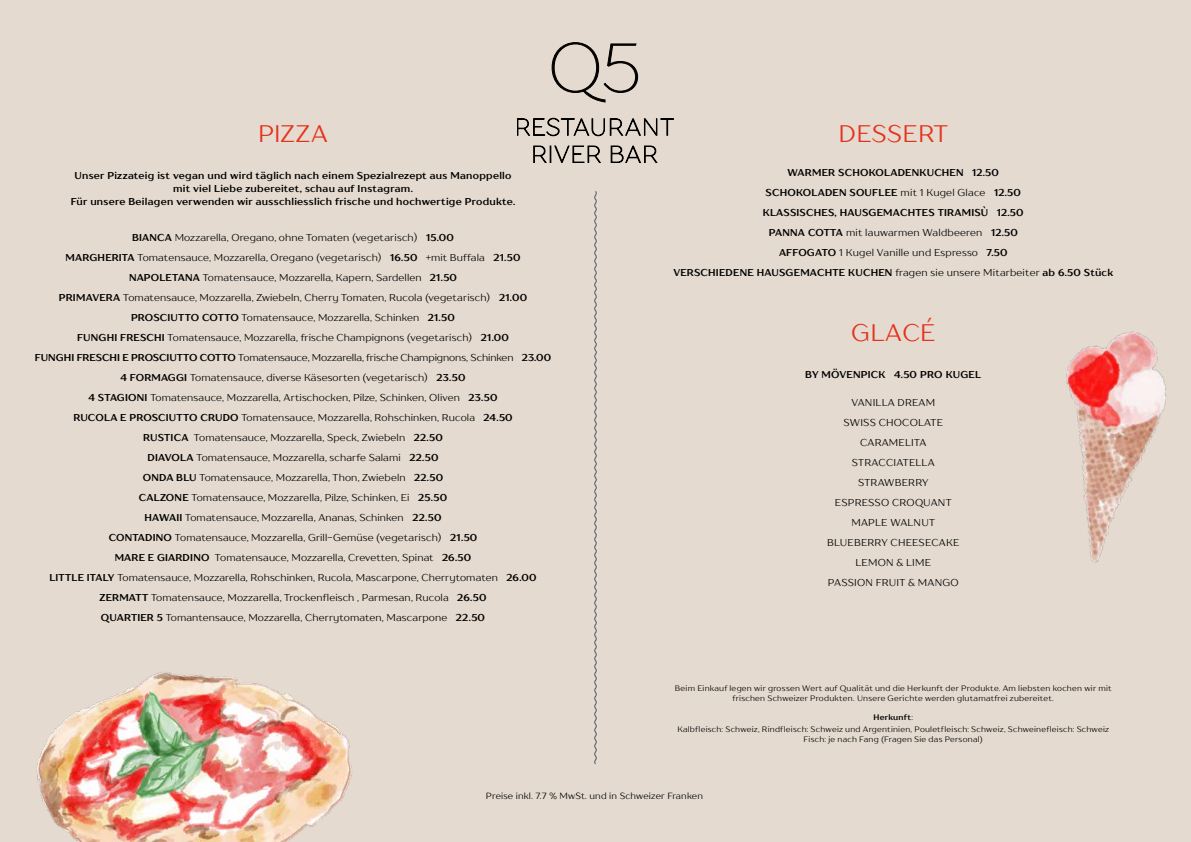
<style>
.page{position:relative;width:1191px;height:842px;background:#e4dacf}
.page>*{position:absolute;margin:0;border:0;box-sizing:border-box;transform-origin:0 0}
.t1{font:24px "TT Drugs";letter-spacing:.02em;color:#e4331c}
.t2{font:10px/20px "TT Drugs";letter-spacing:.01em;color:#000;text-align:center}
.t3{font:700 10px/20px "TT Drugs";letter-spacing:.02em;color:#000;text-align:center}
.t4{font:9px "TT Drugs";letter-spacing:.02em;color:#000}
.t5{font:8px/10.7px "TT Drugs";letter-spacing:.03em;color:#000;text-align:center}
.s1{font-weight:700}
.s2{font-weight:400}
</style>
<div class="page">
<svg style="left:533px;top:146px;width:124px;height:17px"></svg>
<svg style="left:517px;top:118px;width:157px;height:18px"></svg>
<svg style="left:552px;top:43px;width:86px;height:59px"></svg>
<svg style="left:594px;top:191px;width:3px;height:573px"></svg>
<img style="left:36px;top:672px;width:316px;height:170px">
<img style="left:1066px;top:331px;width:101px;height:232px">
<h1 class="t1" style="left:258px;top:118px;width:71px">PIZZA</h1>
<p class="t3" style="left:71px;top:169px;width:446px;line-height:13px">Unser Pizzateig ist vegan und wird täglich nach einem Spezialrezept aus Manoppello mit viel Liebe zubereitet, schau auf Instagram.<br>Für unsere Beilagen verwenden wir ausschliesslich frische und hochwertige Produkte.</p>
<p class="t2" style="left:35px;top:227px;width:517px"><span class="s1">BIANCA</span> Mozzarella, Oregano, ohne Tomaten (vegetarisch) <span class="s1">15.00<br>MARGHERITA</span> Tomatensauce, Mozzarella, Oregano (vegetarisch) <span class="s1">16.50</span> +mit Buffala <span class="s1">21.50<br>NAPOLETANA</span> Tomatensauce, Mozzarella, Kapern, Sardellen <span class="s1">21.50<br>PRIMAVERA</span> Tomatensauce, Mozzarella, Zwiebeln, Cherry Tomaten, Rucola (vegetarisch) <span class="s1">21.00<br>PROSCIUTTO COTTO</span> Tomatensauce, Mozzarella, Schinken <span class="s1">21.50<br>FUNGHI FRESCHI</span> Tomatensauce, Mozzarella, frische Champignons (vegetarisch) <span class="s1">21.00<br>FUNGHI FRESCHI E PROSCIUTTO COTTO</span> Tomatensauce, Mozzarella, frische Champignons, Schinken <span class="s1">23.00<br>4 FORMAGGI</span> Tomatensauce, diverse Käsesorten (vegetarisch) <span class="s1">23.50<br>4 STAGIONI</span> Tomatensauce, Mozzarella, Artischocken, Pilze, Schinken, Oliven <span class="s1">23.50<br>RUCOLA E PROSCIUTTO CRUDO</span> Tomatensauce, Mozzarella, Rohschinken, Rucola <span class="s1">24.50<br>RUSTICA</span> Tomatensauce, Mozzarella, Speck, Zwiebeln <span class="s1">22.50<br>DIAVOLA</span> Tomatensauce, Mozzarella, scharfe Salami <span class="s1">22.50<br>ONDA BLU</span> Tomatensauce, Mozzarella, Thon, Zwiebeln <span class="s1">22.50<br>CALZONE</span> Tomatensauce, Mozzarella, Pilze, Schinken, Ei <span class="s1">25.50<br>HAWAII</span> Tomatensauce, Mozzarella, Ananas, Schinken <span class="s1">22.50<br>CONTADINO</span> Tomatensauce, Mozzarella, Grill-Gemüse (vegetarisch) <span class="s1">21.50<br>MARE E GIARDINO</span> Tomatensauce, Mozzarella, Crevetten, Spinat <span class="s1">26.50<br>LITTLE ITALY</span> Tomatensauce, Mozzarella, Rohschinken, Rucola, Mascarpone, Cherrytomaten <span class="s1">26.00<br>ZERMATT</span> Tomatensauce, Mozzarella, Trockenfleisch , Parmesan, Rucola <span class="s1">26.50<br>QUARTIER 5</span> Tomantensauce, Mozzarella, Cherrytomaten, Mascarpone <span class="s1">22.50</span></p>
<h1 class="t1" style="left:838px;top:118px;width:111px">DESSERT</h1>
<p class="t3" style="left:673px;top:162px;width:441px">WARMER SCHOKOLADENKUCHEN 12.50<br>SCHOKOLADEN SOUFLEE <span class="s2">mit 1 Kugel Glace</span> 12.50<br>KLASSISCHES, HAUSGEMACHTES TIRAMISÙ 12.50<br>PANNA COTTA <span class="s2">mit lauwarmen Waldbeeren</span> 12.50<br>AFFOGATO <span class="s2">1 Kugel Vanille und Espresso</span> 7.50<br>VERSCHIEDENE HAUSGEMACHTE KUCHEN <span class="s2">fragen sie unsere Mitarbeiter</span> ab 6.50 Stück</p>
<h1 class="t1" style="left:851px;top:317px;width:85px">GLACÉ</h1>
<p class="t3" style="left:805px;top:365px;width:177px">BY MÖVENPICK 4.50 PRO KUGEL</p>
<p class="t2" style="left:827px;top:393px;width:134px">VANILLA DREAM<br>SWISS CHOCOLATE<br>CARAMELITA<br>STRACCIATELLA<br>STRAWBERRY<br>ESPRESSO CROQUANT<br>MAPLE WALNUT<br>BLUEBERRY CHEESECAKE<br>LEMON &amp; LIME<br>PASSION FRUIT &amp; MANGO</p>
<p class="t5" style="left:675px;top:683px;width:438px">Beim Einkauf legen wir grossen Wert auf Qualität und die Herkunft der Produkte. Am liebsten kochen wir mit frischen Schweizer Produkten. Unsere Gerichte werden glutamatfrei zubereitet.</p>
<p class="t5" style="left:677px;top:712px;width:433px"><span class="s1">Herkunft</span>:<br>Kalbfleisch: Schweiz, Rindfleisch: Schweiz und Argentinien, Pouletfleisch: Schweiz, Schweinefleisch: Schweiz<br>Fisch: je nach Fang (Fragen Sie das Personal)</p>
<p class="t4" style="left:486px;top:790px;width:218px">Preise inkl. 7.7 % MwSt. und in Schweizer Franken</p>
</div>
